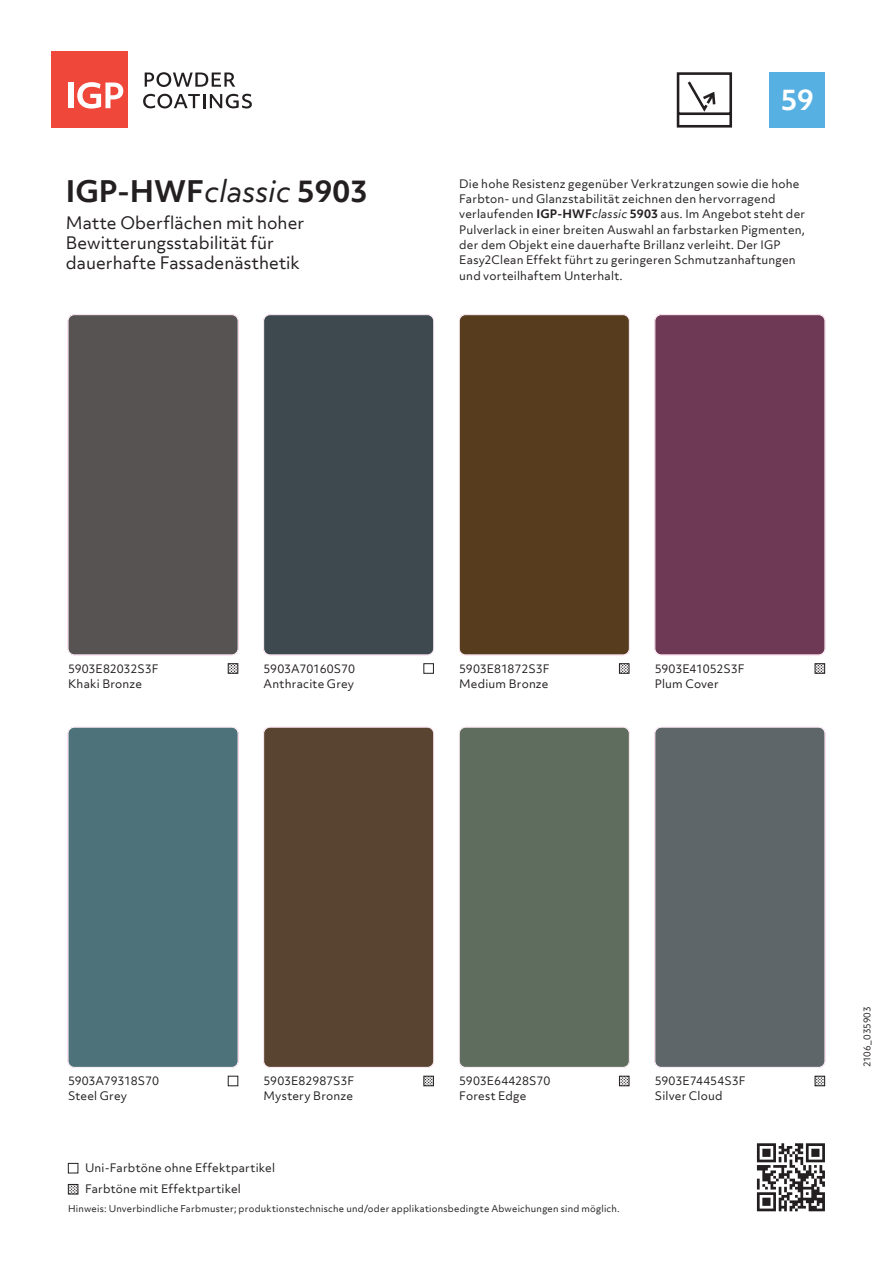
<style>
.page{position:relative;width:893px;height:1263px;background:#fff}
.page>*{position:absolute;margin:0;border:0;box-sizing:border-box;transform-origin:0 0}
.t1{font:700 28.5px "Objektiv Mk 3";color:#231f20}
.t2{font:700 27px "Objektiv Mk 3";color:#fff}
.Untertitel{font:16.5px/19.8px "Objektiv Mk 3";color:#231f20}
.Einführungstext{font:11.25px/15.3px "Objektiv Mk 3";letter-spacing:.015em;color:#231f20}
.Legende_Farbmuster{font:11.25px "Objektiv Mk 3";color:#231f20}
.Lagerbewirtschaftung{font:11.25px "Objektiv Mk 3";letter-spacing:.015em;color:#231f20}
.Legende_Farbmuster-2{font:11.25px "Objektiv Mk 3";letter-spacing:.02em;color:#231f20}
.Nachweis_Information{font:9px "Objektiv Mk 3";letter-spacing:.025em;color:#231f20}
.Nachweis_Information-2{font:9px "Objektiv Mk 3";letter-spacing:-.01em;color:#231f20}
.s1{font-weight:400;font-style:italic}
.s2{font-weight:700}
.s3{font-style:italic}
</style>
<div class="page">
<svg style="left:757px;top:1143px;width:68px;height:68px"></svg>
<div style="left:68px;top:1163px;width:10px;height:10px;border:1px solid #231f20"></div>
<div style="left:770px;top:72px;width:55px;height:56px;background:#57b0e2"></div>
<div style="left:51px;top:51px;width:77px;height:77px;background:#ef483a"></div>
<svg style="left:145px;top:72px;width:90px;height:15px"></svg>
<svg style="left:143px;top:94px;width:109px;height:14px"></svg>
<div style="left:68px;top:83px;width:5px;height:25px;background:#fff"></div>
<svg style="left:77px;top:82px;width:46px;height:27px"></svg>
<svg style="left:677px;top:72px;width:55px;height:56px"></svg>
<div style="left:68px;top:1184px;width:10px;height:10px;border:1px solid #231f20"></div>
<svg style="left:69px;top:1184px;width:9px;height:10px"></svg>
<div style="left:619px;top:1076px;width:10px;height:10px;border:1px solid #231f20"></div>
<svg style="left:620px;top:1076px;width:9px;height:10px"></svg>
<div style="left:619px;top:663px;width:10px;height:11px;border:1px solid #231f20"></div>
<svg style="left:620px;top:663px;width:9px;height:10px"></svg>
<div style="left:228px;top:663px;width:10px;height:11px;border:1px solid #231f20"></div>
<svg style="left:228px;top:663px;width:10px;height:10px"></svg>
<svg style="left:424px;top:1076px;width:10px;height:10px"></svg>
<div style="left:815px;top:663px;width:10px;height:11px;border:1px solid #231f20"></div>
<svg style="left:815px;top:663px;width:10px;height:10px"></svg>
<div style="left:423px;top:663px;width:11px;height:11px;border:1px solid #231f20"></div>
<svg style="left:815px;top:1076px;width:10px;height:10px"></svg>
<div style="left:68px;top:315px;width:170px;height:340px;background:#585353;border-radius:6px"></div>
<div style="left:68px;top:314px;width:170px;height:341px;border:1px solid #fff;border-radius:6px"></div>
<div style="left:68px;top:727px;width:170px;height:340px;background:#4e727a;border-radius:6px"></div>
<div style="left:68px;top:727px;width:170px;height:340px;border:1px solid #fff;border-radius:6px"></div>
<div style="left:264px;top:315px;width:170px;height:340px;background:#3d484f;border-radius:6px"></div>
<div style="left:263px;top:314px;width:171px;height:341px;border:1px solid #fff;border-radius:6px"></div>
<div style="left:264px;top:727px;width:170px;height:340px;background:#594331;border-radius:6px"></div>
<div style="left:263px;top:727px;width:171px;height:340px;border:1px solid #fff;border-radius:6px"></div>
<div style="left:459px;top:315px;width:170px;height:340px;background:#573d1e;border-radius:6px"></div>
<div style="left:459px;top:314px;width:171px;height:341px;border:1px solid #fff;border-radius:6px"></div>
<div style="left:459px;top:727px;width:170px;height:340px;background:#5f6d5f;border-radius:6px"></div>
<div style="left:459px;top:727px;width:171px;height:340px;border:1px solid #fff;border-radius:6px"></div>
<div style="left:655px;top:315px;width:170px;height:340px;background:#6d3954;border-radius:6px"></div>
<div style="left:655px;top:314px;width:170px;height:341px;border:1px solid #fff;border-radius:6px"></div>
<div style="left:655px;top:727px;width:170px;height:340px;background:#5e666a;border-radius:6px"></div>
<div style="left:655px;top:727px;width:170px;height:340px;border:1px solid #fff;border-radius:6px"></div>
<p class="t2" style="left:781px;top:80px;width:35px">59</p>
<p class="t1" style="left:66px;top:171px;width:303px">IGP-HWF<span class="s1">classic</span> 5903</p>
<p class="Einführungstext" style="left:459px;top:176px;width:347px">Die hohe Resistenz gegenüber Verkratzungen sowie die hohe Farbton- und Glanzstabilität zeichnen den hervorragend verlaufenden <span class="s2">IGP-HWF</span><span class="s3">classic</span> <span class="s2">5903</span> aus. Im Angebot steht der Pulverlack in einer breiten Auswahl an farbstarken Pigmenten, der dem Objekt eine dauerhafte Brillanz verleiht. Der IGP Easy2Clean Effekt führt zu geringeren Schmutzanhaftungen und vorteilhaftem Unterhalt.</p>
<p class="Untertitel" style="left:66px;top:213px;width:240px">Matte Oberflächen mit hoher<br>Bewitterungsstabilität für dauerhafte Fassadenästhetik</p>
<p class="Legende_Farbmuster" style="left:68px;top:660px;width:92px">5903E82032S3F</p>
<p class="Legende_Farbmuster-2" style="left:68px;top:675px;width:76px">Khaki Bronze</p>
<p class="Legende_Farbmuster" style="left:264px;top:660px;width:93px">5903A70160S70</p>
<p class="Legende_Farbmuster-2" style="left:264px;top:675px;width:92px">Anthracite Grey</p>
<p class="Legende_Farbmuster" style="left:459px;top:660px;width:92px">5903E81872S3F</p>
<p class="Legende_Farbmuster" style="left:459px;top:675px;width:91px">Medium Bronze</p>
<p class="Legende_Farbmuster" style="left:655px;top:660px;width:91px">5903E41052S3F</p>
<p class="Legende_Farbmuster" style="left:655px;top:675px;width:65px">Plum Cover</p>
<p class="Legende_Farbmuster" style="left:68px;top:1073px;width:92px">5903A79318S70</p>
<p class="Legende_Farbmuster" style="left:68px;top:1088px;width:61px">Steel Grey</p>
<p class="Legende_Farbmuster" style="left:264px;top:1073px;width:92px">5903E82987S3F</p>
<p class="Legende_Farbmuster" style="left:264px;top:1088px;width:91px">Mystery Bronze</p>
<p class="Legende_Farbmuster" style="left:459px;top:1073px;width:93px">5903E64428S70</p>
<p class="Legende_Farbmuster" style="left:459px;top:1088px;width:69px">Forest Edge</p>
<p class="Legende_Farbmuster" style="left:655px;top:1073px;width:92px">5903E74454S3F</p>
<p class="Legende_Farbmuster" style="left:655px;top:1088px;width:69px">Silver Cloud</p>
<p class="Lagerbewirtschaftung" style="left:85px;top:1160px;width:191px">Uni-Farbtöne ohne Effektpartikel</p>
<p class="Lagerbewirtschaftung" style="left:85px;top:1181px;width:157px">Farbtöne mit Effektpartikel</p>
<p class="Nachweis_Information" style="left:68px;top:1202px;width:553px">Hinweis: Unverbindliche Farbmuster; produktionstechnische und/oder applikationsbedingte Abweichungen sind möglich.</p>
<p class="Nachweis_Information-2" style="left:861px;top:1067px;width:62px;rotate:-90deg">2106_035903</p>
</div>
